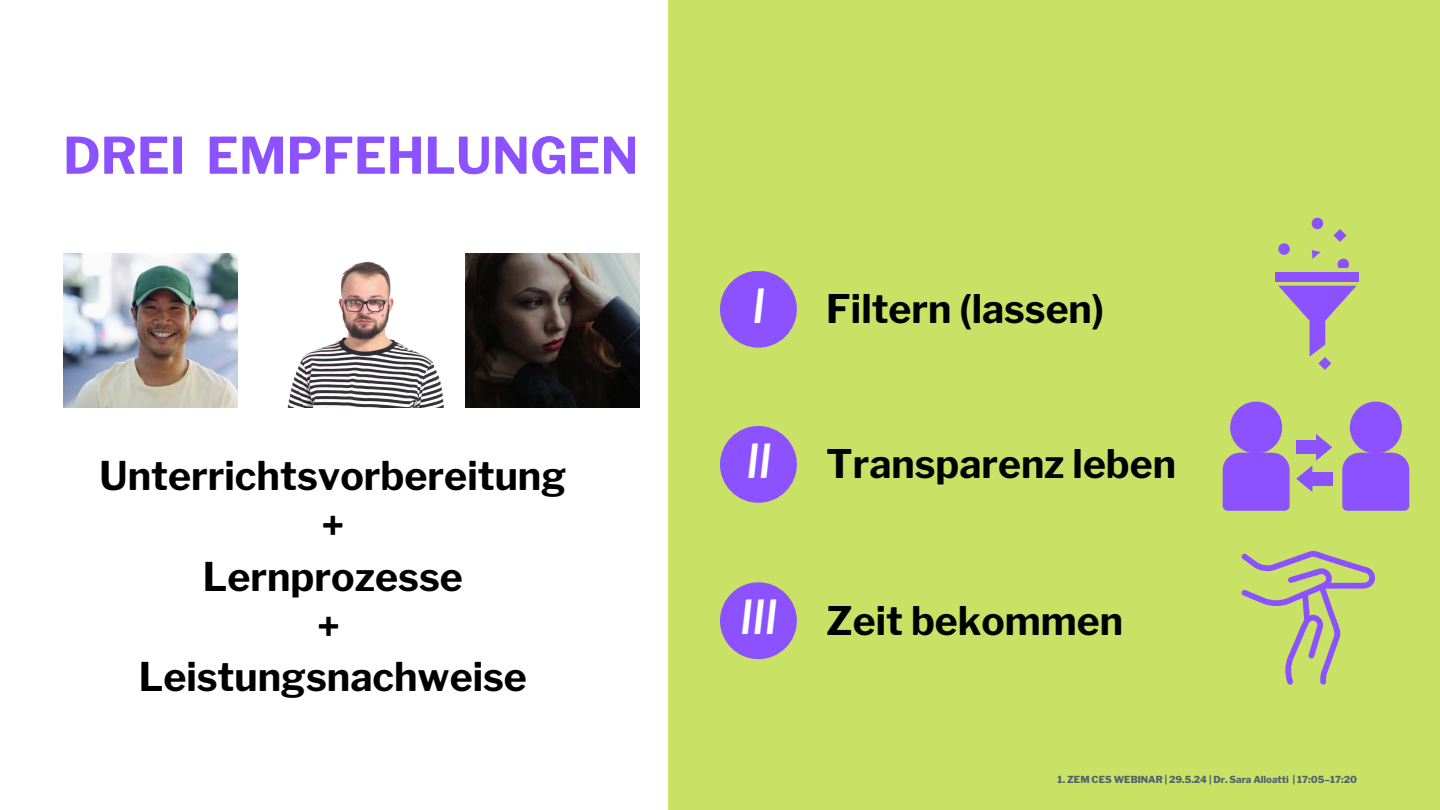
<style>
.page{position:relative;width:1440px;height:810px;background:#fff}
.page>*{position:absolute;margin:0;border:0;box-sizing:border-box;transform-origin:0 0}
.t1{font:700 50.1px "Libre Franklin";color:#8c52ff}
.t2{font:45.5px "Contrail One";color:#fff}
.t3{font:700 39.3px/50.2px "Libre Franklin";color:#000;text-align:center}
.t4{font:700 39.1px "Libre Franklin";color:#000}
.t5{font:800 9.7px "Libre Franklin";color:#50616c}
</style>
<div class="page">
<div style="left:669px;top:0;width:771px;height:810px;background:#c9e265"></div>
<div style="left:720px;top:271px;width:77px;height:77px;background:#8c52ff;border-radius:50%"></div>
<div style="left:720px;top:426px;width:77px;height:77px;background:#8c52ff;border-radius:50%"></div>
<div style="left:720px;top:582px;width:77px;height:77px;background:#8c52ff;border-radius:50%"></div>
<svg style="left:1337px;top:259px;width:12px;height:9px"></svg>
<div style="left:1276px;top:272px;width:83px;height:10px;background:#8c52ff"></div>
<svg style="left:1312px;top:218px;width:11px;height:11px"></svg>
<svg style="left:1278px;top:243px;width:12px;height:12px"></svg>
<svg style="left:1334px;top:229px;width:12px;height:13px"></svg>
<svg style="left:1278px;top:286px;width:78px;height:84px"></svg>
<svg style="left:1312px;top:250px;width:9px;height:9px"></svg>
<svg style="left:1242px;top:551px;width:133px;height:134px"></svg>
<div style="left:1223px;top:453px;width:67px;height:58px;background:#8c52ff"></div>
<div style="left:1230px;top:402px;width:52px;height:52px;background:#8c52ff;border-radius:50%"></div>
<div style="left:1342px;top:453px;width:67px;height:58px;background:#8c52ff"></div>
<div style="left:1350px;top:402px;width:52px;height:52px;background:#8c52ff;border-radius:50%"></div>
<svg style="left:1296px;top:434px;width:36px;height:58px"></svg>
<img style="left:63px;top:254px;width:174px;height:153px">
<img style="left:287px;top:261px;width:157px;height:146px">
<img style="left:466px;top:254px;width:174px;height:153px">
<p class="t1" style="left:63px;top:125px;width:577px">DREI EMPFEHLUNGEN</p>
<p class="t2" style="left:752px;top:280px;width:14px">I</p>
<p class="t4" style="left:826px;top:285px;width:279px">Filtern (lassen)</p>
<p class="t2" style="left:746px;top:435px;width:26px">II</p>
<p class="t3" style="left:99px;top:451px;width:468px">Unterrichtsvorbereitung</p>
<p class="t4" style="left:826px;top:441px;width:351px">Transparenz leben</p>
<p class="t3" style="left:203px;top:501px;width:262px">+<br>Lernprozesse +</p>
<p class="t3" style="left:139px;top:652px;width:390px">Leistungsnachweise</p>
<p class="t2" style="left:740px;top:591px;width:39px">III</p>
<p class="t4" style="left:826px;top:597px;width:298px">Zeit bekommen</p>
<p class="t5" style="left:1058px;top:774px;width:301px">1. ZEM CES WEBINAR | 29.5.24 | Dr. Sara Alloatti | 17:05–17:20</p>
</div>
